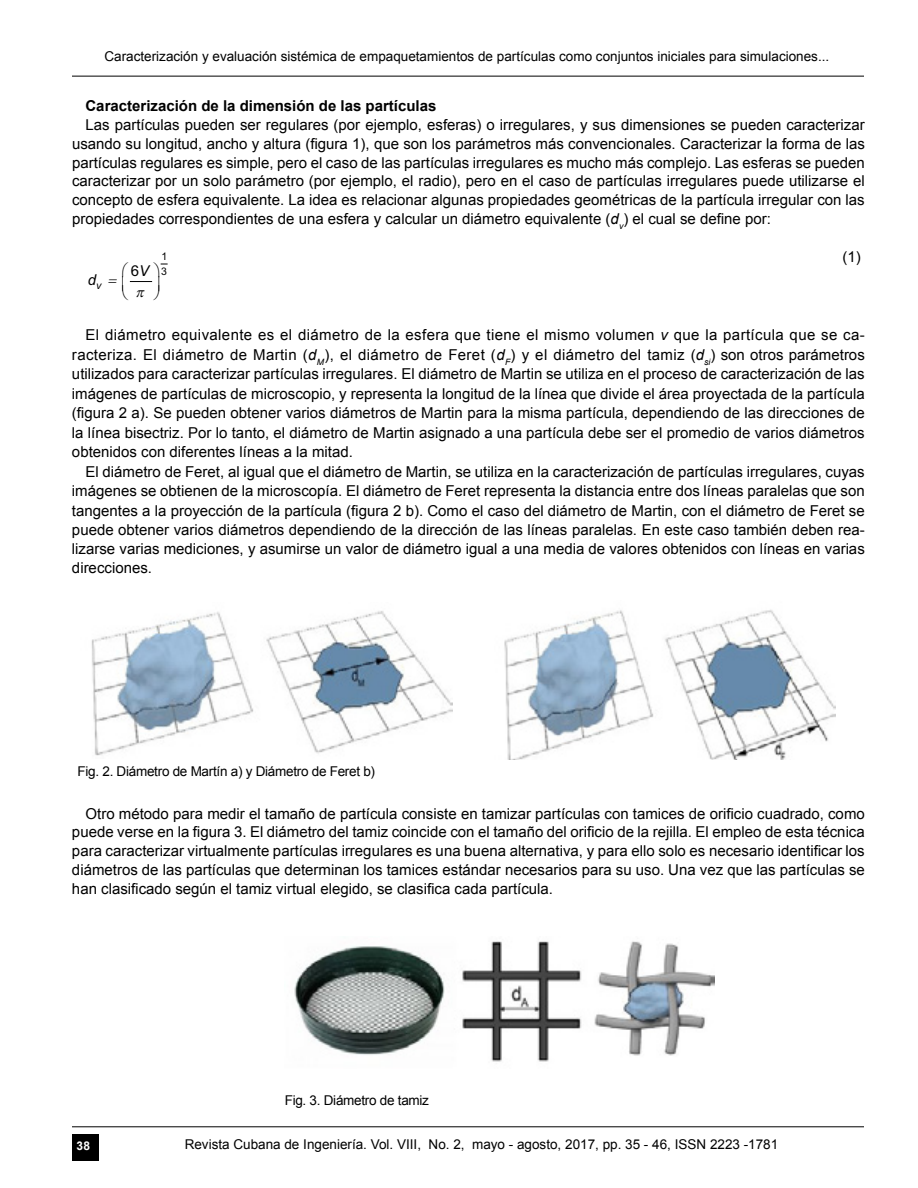
<style>
.page{position:relative;width:918px;height:1188px;background:#fff}
.page>*{position:absolute;margin:0;border:0;box-sizing:border-box;transform-origin:0 0}
.t1{font:15px/18.9px "Arial";color:#000;text-align:justify}
.t2{font:700 15px "Arial";color:#000}
.t3{font:italic 15px "Arial";color:#000}
.t4{font:13.5px "Arial";color:#000}
.t5{font:13.5px "Arial";letter-spacing:-.02em;color:#000}
.t6{font:700 12px "Arial";color:#fff}
.t7{font:10.5px/14.7px "Arial";color:#000}
.t8{font:italic 10.5px "Arial";color:#000}
.s1{font-style:italic}
</style>
<div class="page">
<hr style="left:72px;top:76px;width:792px;height:1px;background:#000">
<hr style="left:72px;top:1126px;width:792px;height:1px;background:#000">
<div style="left:72px;top:1134px;width:27px;height:27px;background:#000"></div>
<img style="left:91px;top:611px;width:361px;height:145px">
<img style="left:294px;top:941px;width:420px;height:121px">
<img style="left:504px;top:609px;width:332px;height:151px">
<svg style="left:129px;top:263px;width:39px;height:19px"></svg>
<p class="t4" style="left:105px;top:46px;width:726px">Caracterización y evaluación sistémica de empaquetamientos de partículas como conjuntos iniciales para simulaciones...</p>
<p class="t2" style="left:86px;top:95px;width:352px">Caracterización de la dimensión de las partículas</p>
<p class="t1" style="left:72px;top:115px;width:794px;text-indent:14px">Las partículas pueden ser regulares (por ejemplo, esferas) o irregulares, y sus dimensiones se pueden caracterizar usando su longitud, ancho y altura (figura 1), que son los parámetros más convencionales. Caracterizar la forma de las partículas regulares es simple, pero el caso de las partículas irregulares es mucho más complejo. Las esferas se pueden caracterizar por un solo parámetro (por ejemplo, el radio), pero en el caso de partículas irregulares puede utilizarse el concepto de esfera equivalente. La idea es relacionar algunas propiedades geométricas de la partícula irregular con las propiedades correspondientes de una esfera y calcular un diámetro equivalente (<span class="s1">d</span><sub>v</sub>) el cual se define por:</p>
<p class="t3" style="left:88px;top:270px;width:10px">d</p>
<p class="t8" style="left:96px;top:279px;width:7px">v</p>
<p class="t1" style="left:131px;top:261px;width:20px">6<span class="s1">V</span></p>
<p class="t7" style="left:161px;top:249px;width:8px">1<br>3</p>
<p class="t1" style="left:842px;top:247px;width:20px">(1)</p>
<p class="t1" style="left:72px;top:325px;width:794px;line-height:19.5px;text-indent:13px">El diámetro equivalente es el diámetro de la esfera que tiene el mismo volumen <span class="s1">v</span> que la partícula que se ca&shy;racteriza. El diámetro de Martin (<span class="s1">d</span><sub>M</sub>), el diámetro de Feret (<span class="s1">d</span><sub>F</sub>) y el diámetro del tamiz (<span class="s1">d</span><sub>si</sub>) son otros parámetros utilizados para caracterizar partículas irregulares. El diámetro de Martin se utiliza en el proceso de caracterización de las imágenes de partículas de microscopio, y representa la longitud de la línea que divide el área proyectada de la partícula (figura 2 a). Se pueden obtener varios diámetros de Martin para la misma partícula, dependiendo de las direcciones de la línea bisectriz. Por lo tanto, el diámetro de Martin asignado a una partícula debe ser el promedio de varios diámetros obtenidos con diferentes líneas a la mitad.</p>
<p class="t1" style="left:72px;top:462px;width:794px;text-indent:14px">El diámetro de Feret, al igual que el diámetro de Martin, se utiliza en la caracterización de partículas irregulares, cuyas imágenes se obtienen de la microscopía. El diámetro de Feret representa la distancia entre dos líneas paralelas que son tangentes a la proyección de la partícula (figura 2 b). Como el caso del diámetro de Martin, con el diámetro de Feret se puede obtener varios diámetros dependiendo de la dirección de las líneas paralelas. En este caso también deben rea&shy;lizarse varias mediciones, y asumirse un valor de diámetro igual a una media de valores obtenidos con líneas en varias direcciones.</p>
<p class="t5" style="left:78px;top:761px;width:299px">Fig. 2. Diámetro de Martín a) y Diámetro de Feret b)</p>
<p class="t1" style="left:72px;top:804px;width:794px;text-indent:14px">Otro método para medir el tamaño de partícula consiste en tamizar partículas con tamices de orificio cuadrado, como puede verse en la figura 3. El diámetro del tamiz coincide con el tamaño del orificio de la rejilla. El empleo de esta técnica para caracterizar virtualmente partículas irregulares es una buena alternativa, y para ello solo es necesario identificar los diámetros de las partículas que determinan los tamices estándar necesarios para su uso. Una vez que las partículas se han clasificado según el tamiz virtual elegido, se clasifica cada partícula.</p>
<p class="t5" style="left:285px;top:1091px;width:146px">Fig. 3. Diámetro de tamiz</p>
<p class="t6" style="left:76px;top:1138px;width:15px">38</p>
<p class="t4" style="left:185px;top:1135px;width:595px">Revista Cubana de Ingeniería. Vol. VIII, No. 2, mayo - agosto, 2017, pp. 35 - 46, ISSN 2223 -1781</p>
</div>
